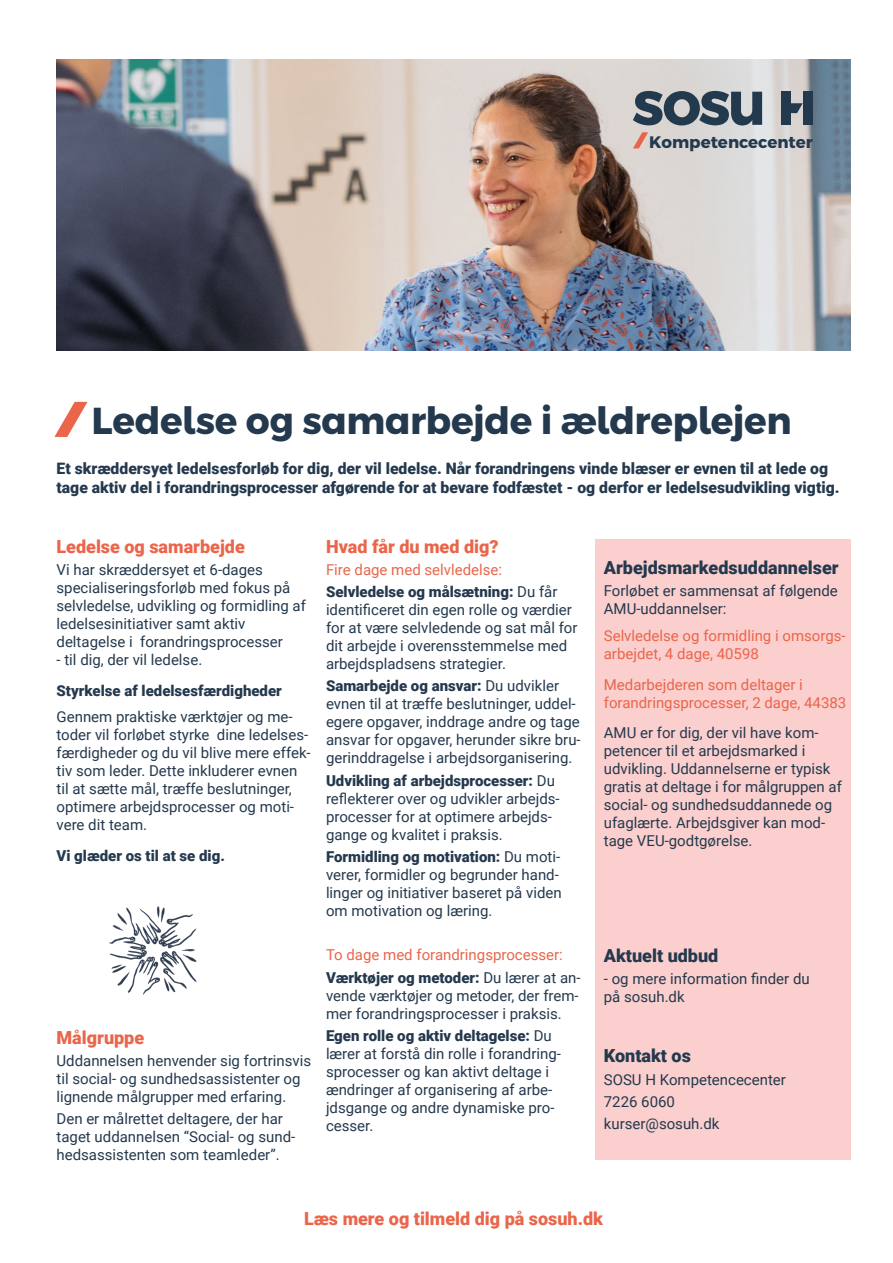
<style>
.page{position:relative;width:893px;height:1263px;background:#fff}
.page>*{position:absolute;margin:0;border:0;box-sizing:border-box;transform-origin:0 0}
.overskrift_sosu_h{font:700 37.5px "Montserrat H";letter-spacing:-.01em;color:#24394e}
.rubrik_sosu_h{font:900 18px "Roboto";color:#ea654a}
.BOX_rubrik_sosu_h{font:900 18px "Roboto";color:#24394e}
.t1{font:700 16.65px "Montserrat H";color:#23394e}
.rubrik_sosu_h-2{font:900 15.75px/18.9px "Roboto";color:#24394e}
.tekst_10_sosu_h{font:15px/18px "Roboto";color:#24394e}
.BOX_tekst_10_sosu_h{font:15px/18px "Roboto";color:#24394e}
.dage_nummer{font:15px/18px "Roboto";color:#ea654a}
.tekst_10_sosu_h-2{font:15px "Roboto";color:#ea654a}
.roboto_black{font:900 15px "Roboto";color:#24394e}
.s1{font-weight:900}
</style>
<div class="page">
<img style="left:57px;top:60px;width:794px;height:291px">
<div style="left:595px;top:539px;width:255px;height:620px;background:#facfce"></div>
<svg style="left:54px;top:402px;width:34px;height:35px"></svg>
<svg style="left:791px;top:103px;width:12px;height:10px"></svg>
<div style="left:781px;top:92px;width:10px;height:33px;background:#23394e"></div>
<div style="left:803px;top:92px;width:10px;height:33px;background:#23394e"></div>
<svg style="left:633px;top:91px;width:129px;height:34px"></svg>
<svg style="left:633px;top:132px;width:15px;height:16px"></svg>
<img style="left:109px;top:906px;width:88px;height:89px">
<p class="t1" style="left:649px;top:129px;width:165px">Kompetencecenter</p>
<p class="overskrift_sosu_h" style="left:92px;top:390px;width:702px">Ledelse og samarbejde i ældreplejen</p>
<p class="rubrik_sosu_h-2" style="left:57px;top:459px;width:784px">Et skræddersyet ledelsesforløb for dig, der vil ledelse. Når forandringens vinde blæser er evnen til at lede og tage aktiv del i forandringsprocesser afgørende for at bevare fodfæstet - og derfor er ledelsesudvikling vigtig.</p>
<p class="rubrik_sosu_h" style="left:57px;top:533px;width:190px">Ledelse og samarbejde</p>
<p class="tekst_10_sosu_h" style="left:57px;top:560px;width:251px">Vi har skræddersyet et 6-dages specialiseringsforløb med fokus på selvledelse, udvikling og formidling af ledelsesinitiativer samt aktiv deltagelse i forandringsprocesser</p>
<p class="tekst_10_sosu_h" style="left:57px;top:650px;width:147px">- til dig, der vil ledelse.</p>
<p class="roboto_black" style="left:57px;top:680px;width:227px">Styrkelse af ledelsesfærdigheder</p>
<p class="tekst_10_sosu_h" style="left:57px;top:707px;width:256px">Gennem praktiske værktøjer og me&shy;toder vil forløbet styrke dine ledelses&shy;færdigheder og du vil blive mere effek&shy;tiv som leder. Dette inkluderer evnen til at sætte mål, træffe beslutninger, optimere arbejdsprocesser og moti&shy;vere dit team.</p>
<p class="roboto_black" style="left:57px;top:845px;width:170px">Vi glæder os til at se dig.</p>
<p class="rubrik_sosu_h" style="left:57px;top:1025px;width:89px">Målgruppe</p>
<p class="tekst_10_sosu_h" style="left:57px;top:1051px;width:256px">Uddannelsen henvender sig fortrinsvis til social- og sundhedsassistenter og lignende målgrupper med erfaring.</p>
<p class="tekst_10_sosu_h" style="left:57px;top:1109px;width:240px">Den er målrettet deltagere, der har taget uddannelsen “Social- og sund&shy;hedsassistenten som teamleder”.</p>
<p class="rubrik_sosu_h" style="left:326px;top:533px;width:174px">Hvad får du med dig?</p>
<p class="tekst_10_sosu_h-2" style="left:326px;top:559px;width:178px">Fire dage med selvledelse:</p>
<p class="tekst_10_sosu_h" style="left:326px;top:582px;width:253px"><span class="s1">Selvledelse og målsætning:</span> Du får identificeret din egen rolle og værdier for at være selvledende og sat mål for dit arbejde i overensstemmelse med arbejdspladsens strategier.</p>
<p class="tekst_10_sosu_h" style="left:326px;top:676px;width:256px"><span class="s1">Samarbejde og ansvar:</span> Du udvikler evnen til at træffe beslutninger, uddel&shy;egere opgaver, inddrage andre og tage ansvar for opgaver, herunder sikre bru&shy;gerinddragelse i arbejdsorganisering.</p>
<p class="tekst_10_sosu_h" style="left:326px;top:771px;width:235px"><span class="s1">Udvikling af arbejdsprocesser:</span> Du reflekterer over og udvikler arbejds&shy;processer for at optimere arbejds&shy;gange og kvalitet i praksis.</p>
<p class="tekst_10_sosu_h" style="left:326px;top:847px;width:237px"><span class="s1">Formidling og motivation:</span> Du moti&shy;verer, formidler og begrunder hand&shy;linger og initiativer baseret på viden om motivation og læring.</p>
<p class="tekst_10_sosu_h-2" style="left:326px;top:944px;width:238px">To dage med forandringsprocesser:</p>
<p class="tekst_10_sosu_h" style="left:326px;top:968px;width:256px"><span class="s1">Værktøjer og metoder:</span> Du lærer at an&shy;vende værktøjer og metoder, der frem&shy;mer forandringsprocesser i praksis.</p>
<p class="tekst_10_sosu_h" style="left:326px;top:1026px;width:236px"><span class="s1">Egen rolle og aktiv deltagelse:</span> Du lærer at forstå din rolle i forandring&shy;sprocesser og kan aktivt deltage i ændringer af organisering af arbe&shy;jdsgange og andre dynamiske pro&shy;cesser.</p>
<p class="BOX_rubrik_sosu_h" style="left:604px;top:555px;width:236px">Arbejdsmarkedsuddannelser</p>
<p class="BOX_tekst_10_sosu_h" style="left:604px;top:581px;width:236px">Forløbet er sammensat af følgende<br>AMU-uddannelser:</p>
<p class="dage_nummer" style="left:604px;top:626px;width:243px">Selvledelse og formidling i omsorgs&shy;arbejdet, 4 dage, 40598</p>
<p class="dage_nummer" style="left:604px;top:675px;width:244px">Medarbejderen som deltager i forandringsprocesser, 2 dage, 44383</p>
<p class="BOX_tekst_10_sosu_h" style="left:604px;top:723px;width:240px">AMU er for dig, der vil have kom&shy;petencer til et arbejdsmarked i udvikling. Uddannelserne er typisk gratis at deltage i for målgruppen af social- og sundhedsuddannede og ufaglærte. Arbejdsgiver kan mod&shy;tage VEU-godtgørelse.</p>
<p class="BOX_rubrik_sosu_h" style="left:604px;top:943px;width:116px">Aktuelt udbud</p>
<p class="BOX_tekst_10_sosu_h" style="left:604px;top:969px;width:207px">- og mere information finder du på sosuh.dk</p>
<p class="BOX_rubrik_sosu_h" style="left:604px;top:1043px;width:89px">Kontakt os</p>
<p class="BOX_tekst_10_sosu_h" style="left:604px;top:1070px;width:184px">SOSU H Kompetencecenter</p>
<p class="BOX_tekst_10_sosu_h" style="left:604px;top:1092px;width:73px">7226 6060</p>
<p class="BOX_tekst_10_sosu_h" style="left:604px;top:1114px;width:117px">kurser@sosuh.dk</p>
<p class="rubrik_sosu_h" style="left:304px;top:1206px;width:301px">Læs mere og tilmeld dig på sosuh.dk</p>
</div>
